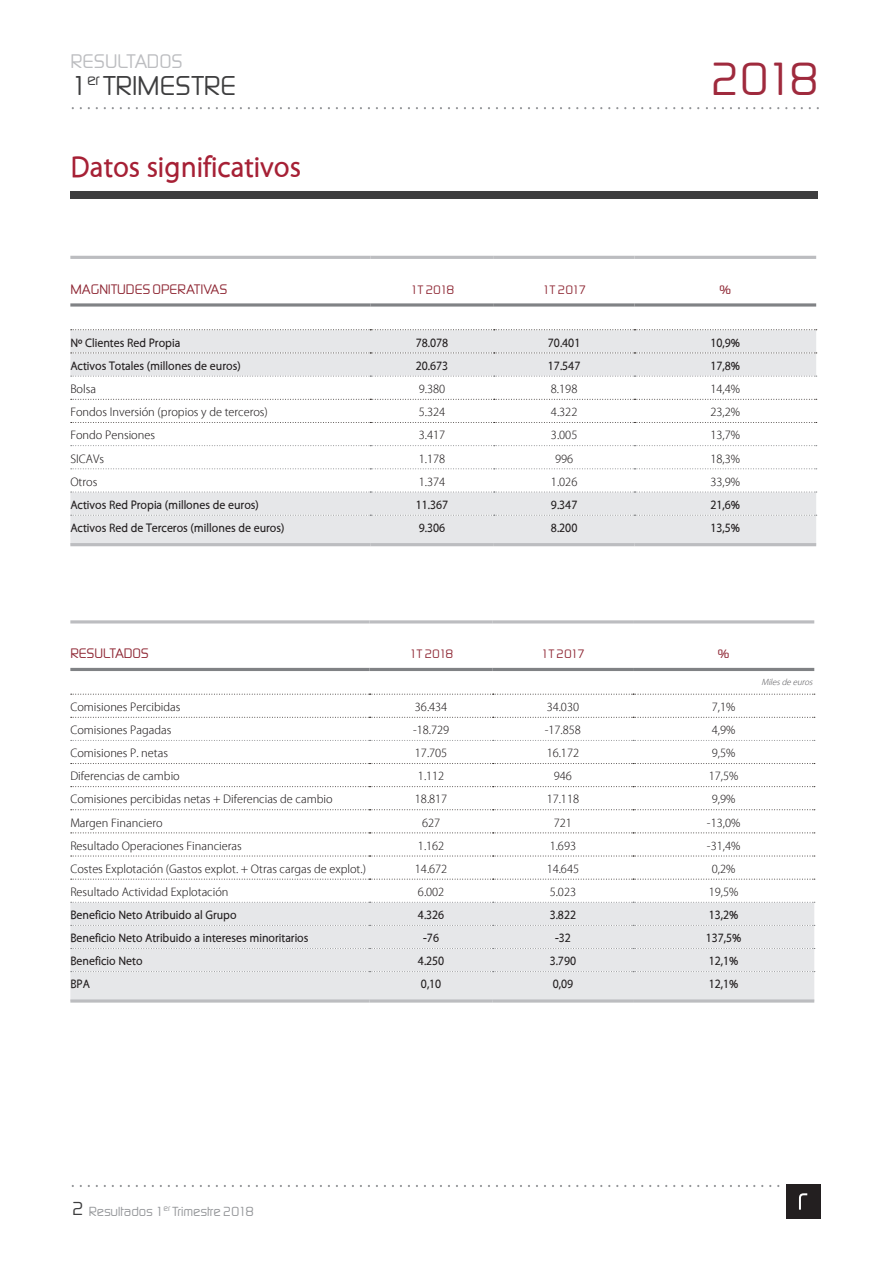
<style>
.page{position:relative;width:893px;height:1263px;background:#fff}
.page>*{position:absolute;margin:0;border:0;box-sizing:border-box;transform-origin:0 0}
.t1{font:300 48.15px "Digital Sans";color:#9f2a3d}
.t2{font:300 28.2px "Digital Sans";color:#3e3e3f}
.t3{font:700 27px "Renta 4";color:#a62035}
.t4{font:300 20.4px "Digital Sans";color:#bcbdc0}
.t5{font:300 19.5px "Digital Sans";color:#3e3e3f}
.t6{font:300 14.25px "Digital Sans";color:#8d2431}
.t7{font:300 13.65px "Digital Sans";color:#939598}
.t8{font:300 12.75px "Digital Sans";letter-spacing:-.045em;color:#8d2431}
.t9{font:300 12.6px "Digital Sans";letter-spacing:-.045em;color:#8d2431}
.t10{font:11.1px "Renta 4";color:#231f20}
.t11{font:700 11.1px "Renta 4";color:#231f20}
.t12{font:italic 8.1px "Renta 4";color:#636366}
</style>
<div class="page">
<svg style="left:72px;top:1185px;width:707px;height:2px"></svg>
<svg style="left:72px;top:107px;width:747px;height:2px"></svg>
<div style="left:786px;top:1184px;width:34px;height:34px;background:#231f20"></div>
<svg style="left:799px;top:1193px;width:8px;height:16px"></svg>
<div style="left:71px;top:191px;width:747px;height:7px;background:#3e3e3f"></div>
<svg style="left:70px;top:330px;width:746px;height:213px;fill:#e6e7e9"></svg>
<hr style="left:70px;top:256px;width:300px;height:3px;background:#bcbdc0">
<hr style="left:370px;top:256px;width:124px;height:3px;background:#bcbdc0">
<hr style="left:494px;top:256px;width:140px;height:3px;background:#bcbdc0">
<hr style="left:634px;top:256px;width:182px;height:3px;background:#bcbdc0">
<svg style="left:70px;top:303px;width:300px;height:4px"></svg>
<svg style="left:370px;top:303px;width:124px;height:4px"></svg>
<svg style="left:494px;top:303px;width:140px;height:4px"></svg>
<svg style="left:634px;top:303px;width:182px;height:4px"></svg>
<svg style="left:71px;top:376px;width:746px;height:1px"></svg>
<svg style="left:71px;top:468px;width:746px;height:1px"></svg>
<svg style="left:71px;top:492px;width:746px;height:1px"></svg>
<svg style="left:71px;top:515px;width:746px;height:1px"></svg>
<hr style="left:70px;top:543px;width:300px;height:3px;background:#bcbdc0">
<hr style="left:370px;top:543px;width:124px;height:3px;background:#bcbdc0">
<hr style="left:494px;top:543px;width:140px;height:3px;background:#bcbdc0">
<hr style="left:634px;top:543px;width:182px;height:3px;background:#bcbdc0">
<svg style="left:71px;top:329px;width:746px;height:1px"></svg>
<svg style="left:71px;top:353px;width:746px;height:1px"></svg>
<svg style="left:70px;top:399px;width:747px;height:47px"></svg>
<svg style="left:70px;top:694px;width:744px;height:185px"></svg>
<div style="left:70px;top:902px;width:744px;height:97px;background:#e6e7e9"></div>
<hr style="left:70px;top:620px;width:300px;height:3px;background:#bcbdc0">
<hr style="left:370px;top:620px;width:123px;height:3px;background:#bcbdc0">
<hr style="left:493px;top:620px;width:140px;height:3px;background:#bcbdc0">
<hr style="left:633px;top:620px;width:181px;height:3px;background:#bcbdc0">
<hr style="left:70px;top:668px;width:300px;height:3px;background:#808285">
<hr style="left:370px;top:668px;width:123px;height:3px;background:#808285">
<hr style="left:493px;top:668px;width:140px;height:3px;background:#808285">
<hr style="left:633px;top:668px;width:181px;height:3px;background:#808285">
<svg style="left:71px;top:740px;width:744px;height:1px"></svg>
<svg style="left:71px;top:902px;width:744px;height:1px"></svg>
<svg style="left:71px;top:925px;width:744px;height:1px"></svg>
<svg style="left:71px;top:948px;width:744px;height:1px"></svg>
<svg style="left:71px;top:971px;width:744px;height:1px"></svg>
<hr style="left:70px;top:999px;width:300px;height:3px;background:#bcbdc0">
<hr style="left:370px;top:999px;width:123px;height:3px;background:#bcbdc0">
<hr style="left:493px;top:999px;width:140px;height:3px;background:#bcbdc0">
<hr style="left:633px;top:999px;width:181px;height:3px;background:#bcbdc0">
<svg style="left:71px;top:694px;width:744px;height:1px"></svg>
<svg style="left:71px;top:717px;width:744px;height:1px"></svg>
<svg style="left:71px;top:763px;width:744px;height:1px"></svg>
<svg style="left:71px;top:786px;width:744px;height:1px"></svg>
<svg style="left:71px;top:809px;width:744px;height:1px"></svg>
<svg style="left:71px;top:832px;width:744px;height:1px"></svg>
<svg style="left:71px;top:856px;width:744px;height:1px"></svg>
<svg style="left:71px;top:879px;width:744px;height:1px"></svg>
<h3 class="t4" style="left:71px;top:50px;width:113px">RESULTADOS</h3>
<h2 class="t2" style="left:70px;top:70px;width:168px">1<sup>er</sup> TRIMESTRE</h2>
<h3 class="t3" style="left:71px;top:151px;width:232px">Datos significativos</h3>
<h1 class="t1" style="left:710px;top:52px;width:111px">2018</h1>
<p class="t6" style="left:70px;top:281px;width:158px">MAGNITUDES OPERATIVAS</p>
<p class="t8" style="left:410px;top:282px;width:46px">1T 2018</p>
<p class="t8" style="left:542px;top:282px;width:46px">1T 2017</p>
<p class="t8" style="left:720px;top:282px;width:13px">%</p>
<p class="t11" style="left:70px;top:336px;width:111px">Nº Clientes Red Propia</p>
<p class="t11" style="left:416px;top:336px;width:34px">78.078</p>
<p class="t11" style="left:548px;top:336px;width:34px">70.401</p>
<p class="t11" style="left:710px;top:336px;width:31px">10,9%</p>
<p class="t11" style="left:70px;top:359px;width:172px">Activos Totales (millones de euros)</p>
<p class="t11" style="left:416px;top:359px;width:34px">20.673</p>
<p class="t11" style="left:548px;top:359px;width:34px">17.547</p>
<p class="t11" style="left:710px;top:359px;width:31px">17,8%</p>
<p class="t10" style="left:70px;top:382px;width:27px">Bolsa</p>
<p class="t10" style="left:419px;top:382px;width:28px">9.380</p>
<p class="t10" style="left:551px;top:382px;width:28px">8.198</p>
<p class="t10" style="left:710px;top:382px;width:31px">14,4%</p>
<p class="t10" style="left:70px;top:405px;width:199px">Fondos Inversión (propios y de terceros)</p>
<p class="t10" style="left:419px;top:405px;width:28px">5.324</p>
<p class="t10" style="left:551px;top:405px;width:28px">4.322</p>
<p class="t10" style="left:710px;top:405px;width:31px">23,2%</p>
<p class="t10" style="left:70px;top:428px;width:86px">Fondo Pensiones</p>
<p class="t10" style="left:419px;top:428px;width:28px">3.417</p>
<p class="t10" style="left:551px;top:428px;width:28px">3.005</p>
<p class="t10" style="left:710px;top:428px;width:31px">13,7%</p>
<p class="t10" style="left:70px;top:452px;width:35px">SICAVs</p>
<p class="t10" style="left:419px;top:452px;width:28px">1.178</p>
<p class="t10" style="left:555px;top:452px;width:20px">996</p>
<p class="t10" style="left:710px;top:452px;width:31px">18,3%</p>
<p class="t10" style="left:70px;top:475px;width:28px">Otros</p>
<p class="t10" style="left:419px;top:475px;width:28px">1.374</p>
<p class="t10" style="left:551px;top:475px;width:28px">1.026</p>
<p class="t10" style="left:710px;top:475px;width:31px">33,9%</p>
<p class="t11" style="left:70px;top:498px;width:190px">Activos Red Propia (millones de euros)</p>
<p class="t11" style="left:416px;top:498px;width:34px">11.367</p>
<p class="t11" style="left:551px;top:498px;width:28px">9.347</p>
<p class="t11" style="left:710px;top:498px;width:31px">21,6%</p>
<p class="t11" style="left:70px;top:521px;width:216px">Activos Red de Terceros (millones de euros)</p>
<p class="t11" style="left:419px;top:521px;width:28px">9.306</p>
<p class="t11" style="left:551px;top:521px;width:28px">8.200</p>
<p class="t11" style="left:710px;top:521px;width:31px">13,5%</p>
<p class="t6" style="left:70px;top:645px;width:80px">RESULTADOS</p>
<p class="t9" style="left:409px;top:647px;width:46px">1T 2018</p>
<p class="t9" style="left:541px;top:647px;width:45px">1T 2017</p>
<p class="t9" style="left:718px;top:647px;width:13px">%</p>
<p class="t10" style="left:70px;top:700px;width:112px">Comisiones Percibidas</p>
<p class="t10" style="left:415px;top:700px;width:34px">36.434</p>
<p class="t10" style="left:547px;top:700px;width:34px">34.030</p>
<p class="t10" style="left:712px;top:700px;width:25px">7,1%</p>
<p class="t10" style="left:70px;top:723px;width:102px">Comisiones Pagadas</p>
<p class="t10" style="left:413px;top:723px;width:38px">-18.729</p>
<p class="t10" style="left:545px;top:723px;width:38px">-17.858</p>
<p class="t10" style="left:712px;top:723px;width:25px">4,9%</p>
<p class="t10" style="left:70px;top:746px;width:99px">Comisiones P. netas</p>
<p class="t10" style="left:415px;top:746px;width:34px">17.705</p>
<p class="t10" style="left:547px;top:746px;width:34px">16.172</p>
<p class="t10" style="left:712px;top:746px;width:25px">9,5%</p>
<p class="t10" style="left:70px;top:769px;width:111px">Diferencias de cambio</p>
<p class="t10" style="left:418px;top:769px;width:28px">1.112</p>
<p class="t10" style="left:554px;top:769px;width:20px">946</p>
<p class="t10" style="left:709px;top:769px;width:31px">17,5%</p>
<p class="t10" style="left:70px;top:792px;width:264px">Comisiones percibidas netas + Diferencias de cambio</p>
<p class="t10" style="left:415px;top:792px;width:34px">18.817</p>
<p class="t10" style="left:547px;top:792px;width:34px">17.118</p>
<p class="t10" style="left:712px;top:792px;width:25px">9,9%</p>
<p class="t10" style="left:70px;top:816px;width:94px">Margen Financiero</p>
<p class="t10" style="left:422px;top:816px;width:20px">627</p>
<p class="t10" style="left:554px;top:816px;width:20px">721</p>
<p class="t10" style="left:707px;top:816px;width:35px">-13,0%</p>
<p class="t10" style="left:70px;top:839px;width:173px">Resultado Operaciones Financieras</p>
<p class="t10" style="left:418px;top:839px;width:28px">1.162</p>
<p class="t10" style="left:550px;top:839px;width:28px">1.693</p>
<p class="t10" style="left:707px;top:839px;width:35px">-31,4%</p>
<p class="t10" style="left:70px;top:862px;width:297px">Costes Explotación (Gastos explot. + Otras cargas de explot.)</p>
<p class="t10" style="left:415px;top:862px;width:34px">14.672</p>
<p class="t10" style="left:547px;top:862px;width:34px">14.645</p>
<p class="t10" style="left:712px;top:862px;width:25px">0,2%</p>
<p class="t10" style="left:70px;top:885px;width:160px">Resultado Actividad Explotación</p>
<p class="t10" style="left:418px;top:885px;width:28px">6.002</p>
<p class="t10" style="left:550px;top:885px;width:28px">5.023</p>
<p class="t10" style="left:709px;top:885px;width:31px">19,5%</p>
<p class="t11" style="left:70px;top:908px;width:168px">Beneficio Neto Atribuido al Grupo</p>
<p class="t11" style="left:418px;top:908px;width:28px">4.326</p>
<p class="t11" style="left:550px;top:908px;width:28px">3.822</p>
<p class="t11" style="left:709px;top:908px;width:31px">13,2%</p>
<p class="t11" style="left:70px;top:931px;width:240px">Beneficio Neto Atribuido a intereses minoritarios</p>
<p class="t11" style="left:423px;top:931px;width:17px">-76</p>
<p class="t11" style="left:555px;top:931px;width:17px">-32</p>
<p class="t11" style="left:706px;top:931px;width:37px">137,5%</p>
<p class="t11" style="left:70px;top:955px;width:74px">Beneficio Neto</p>
<p class="t11" style="left:418px;top:955px;width:28px">4.250</p>
<p class="t11" style="left:550px;top:955px;width:28px">3.790</p>
<p class="t11" style="left:709px;top:955px;width:31px">12,1%</p>
<p class="t11" style="left:70px;top:978px;width:21px">BPA</p>
<p class="t11" style="left:421px;top:978px;width:22px">0,10</p>
<p class="t11" style="left:553px;top:978px;width:22px">0,09</p>
<p class="t11" style="left:709px;top:978px;width:31px">12,1%</p>
<p class="t12" style="left:761px;top:677px;width:53px">Miles de euros</p>
<h3 class="t5" style="left:72px;top:1197px;width:14px">2</h3>
<p class="t7" style="left:89px;top:1203px;width:167px">Resultados 1<sup>er</sup> Trimestre 2018</p>
</div>
